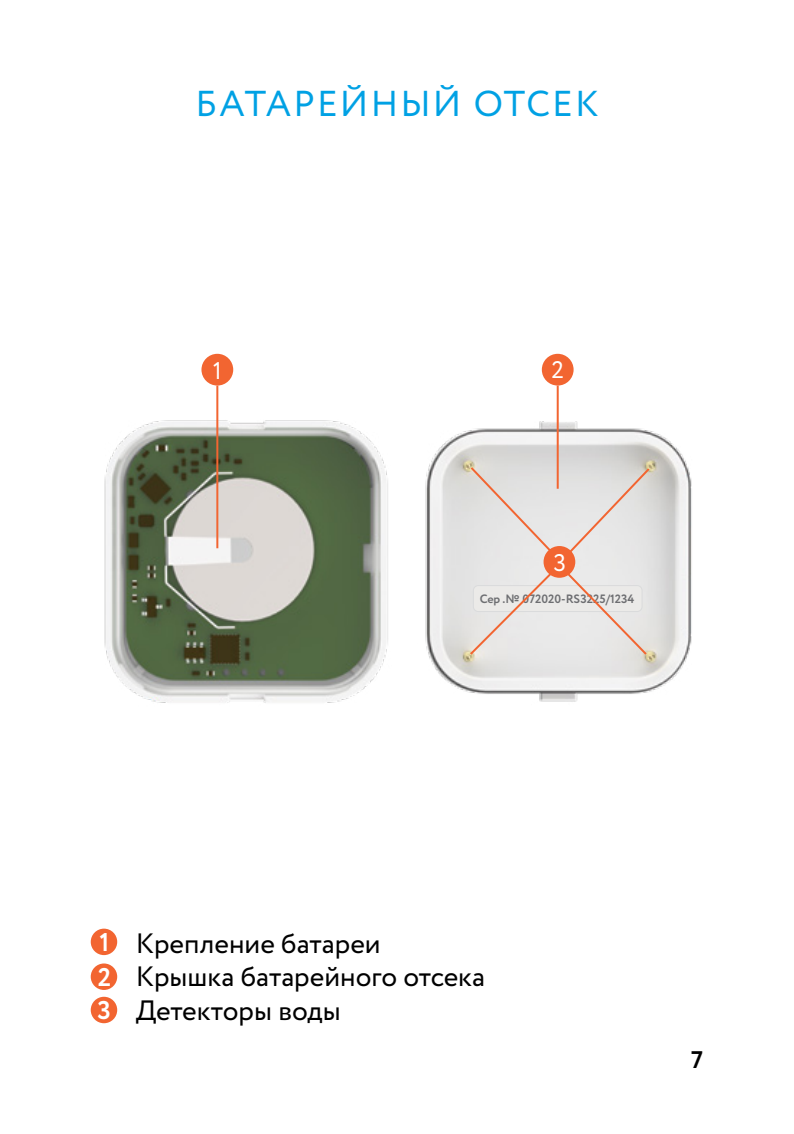
<style>
.page{position:relative;width:794px;height:1134px;background:#fff}
.page>*{position:absolute;margin:0;border:0;box-sizing:border-box;transform-origin:0 0}
.t1{font:36px "Circe";letter-spacing:.06em;color:#00a1e4}
.t2{font:28px/33.6px "Circe";color:#000}
.t3{font:700 25.6px "Circe";color:#fff}
.t4{font:24px "Circe";color:#fff}
.t5{font:700 24px "Circe";color:#000}
.t6{font:700 12px "Circe";color:#6d6e71}
</style>
<div class="page">
<div style="left:91px;top:929px;width:26px;height:26px;background:#f26531;border-radius:50%"></div>
<div style="left:91px;top:997px;width:26px;height:26px;background:#f26531;border-radius:50%"></div>
<div style="left:91px;top:963px;width:26px;height:27px;background:#f26531;border-radius:50%"></div>
<img style="left:104px;top:353px;width:588px;height:350px">
<div style="left:473px;top:586px;width:169px;height:25px;background:#ebeae8;border-radius:5px"></div>
<div style="left:543px;top:546px;width:32px;height:32px;background:#f26531;border-radius:50%"></div>
<svg style="left:468px;top:571px;width:85px;height:86px"></svg>
<svg style="left:567px;top:466px;width:84px;height:89px;background:#e3dedb"></svg>
<svg style="left:468px;top:465px;width:86px;height:90px;background:#e3dedb"></svg>
<svg style="left:565px;top:571px;width:84px;height:86px"></svg>
<div style="left:542px;top:354px;width:31px;height:32px;background:#f26531;border-radius:50%"></div>
<hr style="left:557px;top:386px;width:2px;height:103px;background:#f26531">
<div style="left:201px;top:354px;width:32px;height:32px;background:#f26531;border-radius:50%"></div>
<hr style="left:216px;top:386px;width:2px;height:162px;background:#f26531">
<p class="t1" style="left:195px;top:80px;width:404px">БАТАРЕЙНЫЙ ОТСЕК</p>
<p class="t4" style="left:213px;top:355px;width:11px">1</p>
<p class="t4" style="left:551px;top:354px;width:14px">2</p>
<p class="t4" style="left:553px;top:547px;width:14px">3</p>
<p class="t6" style="left:480px;top:591px;width:156px">Сер .№ 072020-RS3225/1234</p>
<p class="t3" style="left:99px;top:925px;width:11px">1</p>
<p class="t3" style="left:98px;top:960px;width:15px">2</p>
<p class="t3" style="left:98px;top:993px;width:15px">3</p>
<p class="t2" style="left:136px;top:927px;width:351px">Крепление батареи<br>Крышка батарейного отсека<br>Детекторы воды</p>
<p class="t5" style="left:691px;top:1043px;width:13px">7</p>
</div>
